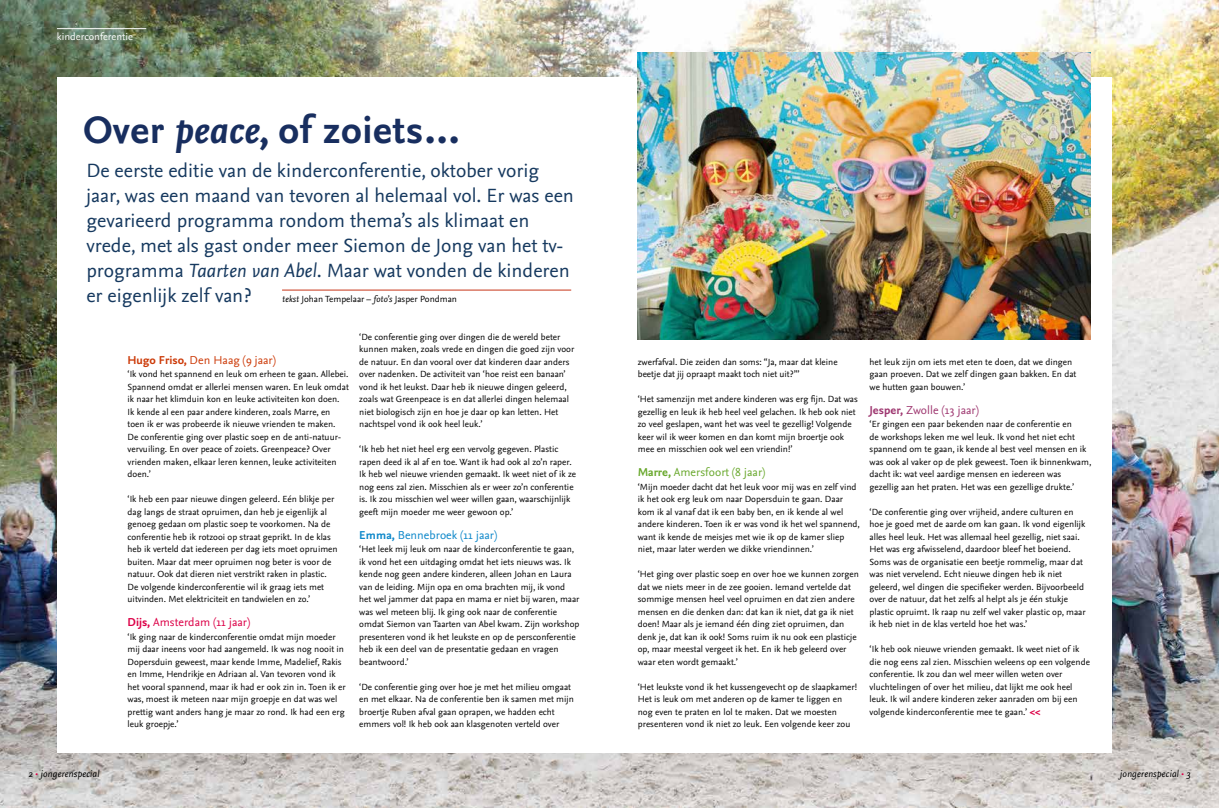
<style>
.page{position:relative;width:1219px;height:808px;background:#fff}
.page>*{position:absolute;margin:0;border:0;box-sizing:border-box;transform-origin:0 0}
.t1{font:700 40px "Nexus Sans";letter-spacing:.005em;color:#182e5f}
.t2{font:20px/25px "Nexus Sans";color:#16395f}
.t3{font:12px "Nexus Sans";letter-spacing:.005em;color:#cc3a08}
.t4{font:12px "Nexus Sans";letter-spacing:.005em;color:#0e88ca}
.t5{font:12px "Nexus Sans";letter-spacing:.005em;color:#69a82d}
.t6{font:12px "Nexus Sans";letter-spacing:.005em;color:#dc0047}
.t7{font:12px "Nexus Sans";letter-spacing:.005em;color:#9e3770}
.t8{font:10.5px "Nexus Sans";color:#fff}
.t9{font:italic 10px "Nexus Sans";letter-spacing:.005em;color:#000}
.t10{font:9.3px/12.5px "Nexus Sans";color:#000}
.s1{font-style:italic}
.s2{font-weight:700}
.s3{font-weight:700;font-size:10.5px;color:#dc0047}
.s4{font-style:normal;font-size:8px;color:#dc0047}
</style>
<div class="page">
<img style="left:0;top:0;width:1219px;height:808px">
<div style="left:57px;top:77px;width:1054px;height:675px;background:#fff"></div>
<hr style="left:57px;top:28px;width:89px;height:1px;background:#fff">
<hr style="left:282px;top:290px;width:289px;height:1px;background:#c73518">
<img style="left:638px;top:52px;width:453px;height:288px">
<p class="t8" style="left:57px;top:30px;width:78px">kinderconferentie</p>
<h1 class="t1" style="left:83px;top:104px;width:379px">Over <span class="s1">peace</span>, of zoiets…</h1>
<p class="t2" style="left:86px;top:158px;width:489px">De eerste editie van de kinderconferentie, oktober vorig jaar, was een maand van tevoren al helemaal vol. Er was een gevarieerd programma rondom thema’s als klimaat en vrede, met als gast onder meer Siemon de Jong van het tv&shy;programma <span class="s1">Taarten van Abel</span>. Maar wat vonden de kinderen er eigenlijk zelf van?</p>
<p class="t10" style="left:282px;top:293px;width:176px"><span class="s1">tekst</span> Johan Tempelaar – <span class="s1">foto’s</span> Jasper Pondman</p>
<p class="t3" style="left:128px;top:352px;width:150px"><span class="s2">Hugo Friso,</span> Den Haag (9 jaar)</p>
<p class="t10" style="left:128px;top:368px;width:223px">‘Ik vond het spannend en leuk om erheen te gaan. Allebei.<br>Spannend omdat er allerlei mensen waren. En leuk omdat ik naar het klimduin kon en leuke activiteiten kon doen.<br>Ik kende al een paar andere kinderen, zoals Marre, en toen ik er was probeerde ik nieuwe vrienden te maken.<br>De conferentie ging over plastic soep en de anti-natuur&shy;vervuiling. En over peace of zoiets. Greenpeace? Over vrienden maken, elkaar leren kennen, leuke activiteiten doen.’</p>
<p class="t10" style="left:128px;top:493px;width:212px">‘Ik heb een paar nieuwe dingen geleerd. Eén blikje per dag langs de straat opruimen, dan heb je eigenlijk al genoeg gedaan om plastic soep te voorkomen. Na de conferentie heb ik rotzooi op straat geprikt. In de klas heb ik verteld dat iedereen per dag iets moet opruimen buiten. Maar dat meer opruimen nog beter is voor de natuur. Ook dat dieren niet verstrikt raken in plastic.<br>De volgende kinderconferentie wil ik graag iets met uitvinden. Met elektriciteit en tandwielen en zo.’</p>
<p class="t6" style="left:128px;top:615px;width:124px"><span class="s2">Dijs,</span> Amsterdam (11 jaar)</p>
<p class="t10" style="left:128px;top:630px;width:220px">‘Ik ging naar de kinderconferentie omdat mijn moeder mij daar ineens voor had aangemeld. Ik was nog nooit in Dopersduin geweest, maar kende Imme, Madelief, Rakis en Imme, Hendrikje en Adriaan al. Van tevoren vond ik het vooral spannend, maar ik had er ook zin in. Toen ik er was, moest ik meteen naar mijn groepje en dat was wel prettig want anders hang je maar zo rond. Ik had een erg leuk groepje.’</p>
<p class="t10" style="left:359px;top:330px;width:216px">‘De conferentie ging over dingen die de wereld beter kunnen maken, zoals vrede en dingen die goed zijn voor de natuur. En dan vooral over dat kinderen daar anders over nadenken. De activiteit van ‘hoe reist een banaan’ vond ik het leukst. Daar heb ik nieuwe dingen geleerd, zoals wat Greenpeace is en dat allerlei dingen helemaal niet biologisch zijn en hoe je daar op kan letten. Het nachtspel vond ik ook heel leuk.’</p>
<p class="t10" style="left:359px;top:443px;width:218px">‘Ik heb het niet heel erg een vervolg gegeven. Plastic rapen deed ik al af en toe. Want ik had ook al zo’n raper.<br>Ik heb wel nieuwe vrienden gemaakt. Ik weet niet of ik ze nog eens zal zien. Misschien als er weer zo’n conferentie is. Ik zou misschien wel weer willen gaan, waarschijnlijk geeft mijn moeder me weer gewoon op.’</p>
<p class="t4" style="left:359px;top:527px;width:139px"><span class="s2">Emma,</span> Bennebroek (11 jaar)</p>
<p class="t10" style="left:359px;top:543px;width:222px">‘Het leek mij leuk om naar de kinderconferentie te gaan, ik vond het een uitdaging omdat het iets nieuws was. Ik kende nog geen andere kinderen, alleen Johan en Laura van de leiding. Mijn opa en oma brachten mij, ik vond het wel jammer dat papa en mama er niet bij waren, maar was wel meteen blij. Ik ging ook naar de conferentie omdat Siemon van Taarten van Abel kwam. Zijn workshop presenteren vond ik het leukste en op de persconferentie heb ik een deel van de presentatie gedaan en vragen beantwoord.’</p>
<p class="t10" style="left:359px;top:680px;width:216px">‘De conferentie ging over hoe je met het milieu omgaat en met elkaar. Na de conferentie ben ik samen met mijn broertje Ruben afval gaan oprapen, we hadden echt emmers vol! Ik heb ook aan klasgenoten verteld over</p>
<p class="t10" style="left:638px;top:355px;width:201px">zwerfafval. Die zeiden dan soms: “Ja, maar dat kleine beetje dat jij opraapt maakt toch niet uit?”’</p>
<p class="t10" style="left:638px;top:393px;width:221px">‘Het samenzijn met andere kinderen was erg fijn. Dat was gezellig en leuk ik heb heel veel gelachen. Ik heb ook niet zo veel geslapen, want het was veel te gezellig! Volgende keer wil ik weer komen en dan komt mijn broertje ook mee en misschien ook wel een vriendin!’</p>
<p class="t5" style="left:638px;top:465px;width:129px"><span class="s2">Marre,</span> Amersfoort (8 jaar)</p>
<p class="t10" style="left:638px;top:480px;width:224px">‘Mijn moeder dacht dat het leuk voor mij was en zelf vind ik het ook erg leuk om naar Dopersduin te gaan. Daar kom ik al vanaf dat ik een baby ben, en ik kende al wel andere kinderen. Toen ik er was vond ik het wel spannend, want ik kende de meisjes met wie ik op de kamer sliep niet, maar later werden we dikke vriendinnen.’</p>
<p class="t10" style="left:638px;top:568px;width:222px">‘Het ging over plastic soep en over hoe we kunnen zorgen dat we niets meer in de zee gooien. Iemand vertelde dat sommige mensen heel veel opruimen en dat zien andere mensen en die denken dan: dat kan ik niet, dat ga ik niet doen! Maar als je iemand één ding ziet opruimen, dan denk je, dat kan ik ook! Soms ruim ik nu ook een plasticje op, maar meestal vergeet ik het. En ik heb geleerd over waar eten wordt gemaakt.’</p>
<p class="t10" style="left:638px;top:680px;width:221px">‘Het leukste vond ik het kussengevecht op de slaapkamer!<br>Het is leuk om met anderen op de kamer te liggen en nog even te praten en lol te maken. Dat we moesten presenteren vond ik niet zo leuk. Een volgende keer zou</p>
<p class="t10" style="left:870px;top:355px;width:208px">het leuk zijn om iets met eten te doen, dat we dingen gaan proeven. Dat we zelf dingen gaan bakken. En dat we hutten gaan bouwen.’</p>
<p class="t7" style="left:870px;top:402px;width:111px"><span class="s2">Jesper,</span> Zwolle (13 jaar)</p>
<p class="t10" style="left:870px;top:418px;width:223px">‘Er gingen een paar bekenden naar de conferentie en<br>de workshops leken me wel leuk. Ik vond het niet echt spannend om te gaan, ik kende al best veel mensen en ik was ook al vaker op de plek geweest. Toen ik binnenkwam, dacht ik: wat veel aardige mensen en iedereen was gezellig aan het praten. Het was een gezellige drukte.’</p>
<p class="t10" style="left:870px;top:505px;width:218px">‘De conferentie ging over vrijheid, andere culturen en hoe je goed met de aarde om kan gaan. Ik vond eigenlijk alles heel leuk. Het was allemaal heel gezellig, niet saai.<br>Het was erg afwisselend, daardoor bleef het boeiend.<br>Soms was de organisatie een beetje rommelig, maar dat was niet vervelend. Echt nieuwe dingen heb ik niet geleerd, wel dingen die specifieker werden. Bijvoorbeeld over de natuur, dat het zelfs al helpt als je één stukje plastic opruimt. Ik raap nu zelf wel vaker plastic op, maar ik heb niet in de klas verteld hoe het was.’</p>
<p class="t10" style="left:870px;top:643px;width:222px">‘Ik heb ook nieuwe vrienden gemaakt. Ik weet niet of ik die nog eens zal zien. Misschien weleens op een volgende conferentie. Ik zou dan wel meer willen weten over vluchtelingen of over het milieu, dat lijkt me ook heel leuk. Ik wil andere kinderen zeker aanraden om bij een volgende kinderconferentie mee te gaan.’ <span class="s3">&lt;&lt;</span></p>
<p class="t9" style="left:28px;top:768px;width:73px">2 <span class="s4">•</span> jongerenspecial</p>
<p class="t9" style="left:1120px;top:768px;width:72px">jongerenspecial <span class="s4">•</span> 3</p>
</div>
